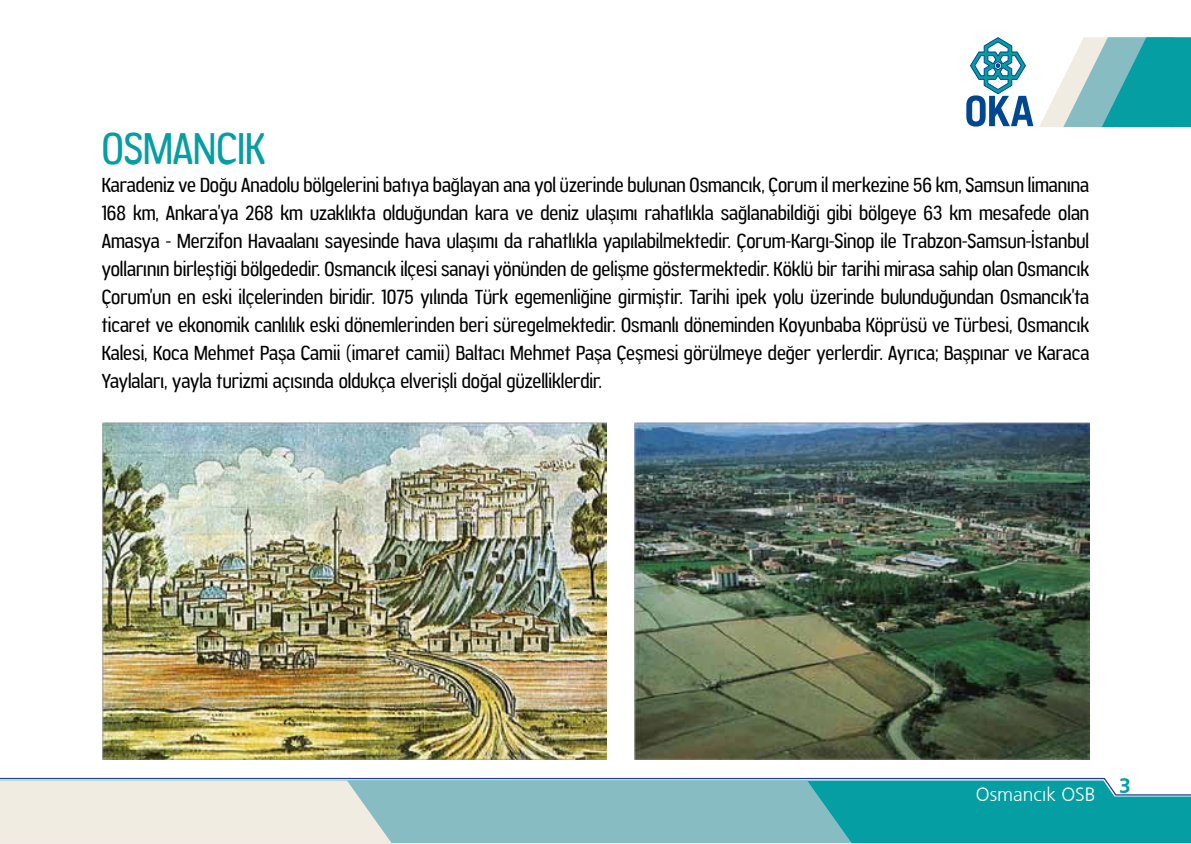
<style>
.page{position:relative;width:1191px;height:844px;background:#fff}
.page>*{position:absolute;margin:0;border:0;box-sizing:border-box;transform-origin:0 0}
.t1{font:42px "Jesaya Free";color:#049ea3}
.t2{font:700 21px "Frutiger CE";color:#049ea3}
.t3{font:19.25px/28px "Jesaya Free";color:#000;text-align:justify}
.t4{font:300 19.25px "Frutiger CE";color:#fff}
</style>
<div class="page">
<svg style="left:1039px;top:37px;width:152px;height:90px;background:#70c0c2"></svg>
<svg style="left:0;top:777px;width:1191px;height:65px;background:#85c2c4"></svg>
<svg style="left:966px;top:37px;width:67px;height:89px"></svg>
<img style="left:103px;top:423px;width:503px;height:336px">
<img style="left:634px;top:423px;width:455px;height:336px">
<h1 class="t1" style="left:102px;top:124px;width:165px">OSMANCIK</h1>
<p class="t3" style="left:102px;top:171px;width:989px">Karadeniz ve Doğu Anadolu bölgelerini batıya bağlayan ana yol üzerinde bulunan Osmancık, Çorum il merkezine 56 km, Samsun limanına 168 km, Ankara’ya 268 km uzaklıkta olduğundan kara ve deniz ulaşımı rahatlıkla sağlanabildiği gibi bölgeye 63 km mesafede olan Amasya - Merzifon Havaalanı sayesinde hava ulaşımı da rahatlıkla yapılabilmektedir. Çorum-Kargı-Sinop ile Trabzon-Samsun-İstanbul yollarının birleştiği bölgededir. Osmancık ilçesi sanayi yönünden de gelişme göstermektedir. Köklü bir tarihi mirasa sahip olan Osmancık Çorum’un en eski ilçelerinden biridir. 1075 yılında Türk egemenliğine girmiştir. Tarihi ipek yolu üzerinde bulunduğundan Osmancık’ta ticaret ve ekonomik canlılık eski dönemlerinden beri süregelmektedir. Osmanlı döneminden Koyunbaba Köprüsü ve Türbesi, Osmancık Kalesi, Koca Mehmet Paşa Camii (imaret camii) Baltacı Mehmet Paşa Çeşmesi görülmeye değer yerlerdir. Ayrıca; Başpınar ve Karaca Yaylaları, yayla turizmi açısında oldukça elverişli doğal güzelliklerdir.</p>
<p class="t4" style="left:975px;top:783px;width:121px">Osmancık OSB</p>
<p class="t2" style="left:1119px;top:772px;width:13px">3</p>
</div>
